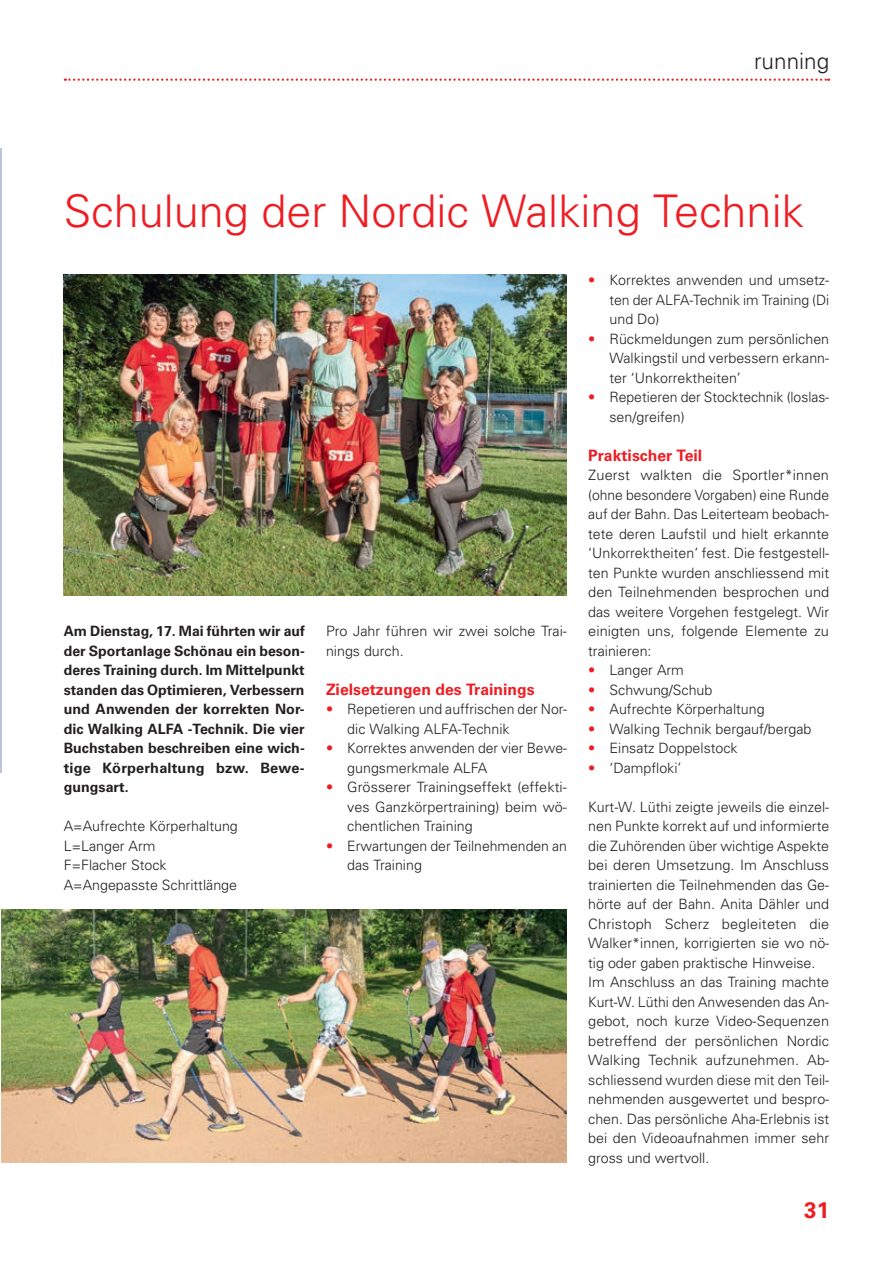
<style>
.page{position:relative;width:893px;height:1263px;background:#fff}
.page>*{position:absolute;margin:0;border:0;box-sizing:border-box;transform-origin:0 0}
.t1{font:300 45px "Univers";color:#ee1d23}
.t2{font:300 22.5px "Univers";color:#231f20}
.t3{font:700 22.5px "Univers";color:#ee1d23}
.t4{font:700 15.75px "Univers";color:#ee1d23}
.t5{font:300 14.25px/19.5px "Univers";color:#231f20}
.t6{font:700 14.25px/19.5px "Univers";letter-spacing:.01em;color:#231f20;text-align:justify}
.s1{color:#ee1d23}
</style>
<div class="page">
<svg style="left:65px;top:79px;width:764px;height:2px"></svg>
<hr style="left:0;top:149px;width:1px;height:624px;background:#bbc5db">
<img style="left:64px;top:275px;width:503px;height:320px">
<img style="left:1px;top:909px;width:566px;height:254px">
<h2 class="t2" style="left:754px;top:47px;width:77px">running</h2>
<h1 class="t1" style="left:64px;top:184px;width:742px">Schulung der Nordic Walking Technik</h1>
<p class="t6" style="left:64px;top:621px;width:242px">Am Dienstag, 17. Mai führten wir auf der Sportanlage Schönau ein beson&shy;deres Training durch. Im Mittelpunkt standen das Optimieren, Verbessern und Anwenden der korrekten Nor&shy;dic Walking ALFA -Technik. Die vier Buchstaben beschreiben eine wich&shy;tige Körperhaltung bzw. Bewe&shy;gungsart.</p>
<p class="t5" style="left:64px;top:816px;width:176px">A=Aufrechte Körperhaltung<br>L=Langer Arm<br>F=Flacher Stock<br>A=Angepasste Schrittlänge</p>
<p class="t5" style="left:326px;top:621px;width:242px">Pro Jahr führen wir zwei solche Trai&shy;nings durch.</p>
<p class="t4" style="left:326px;top:680px;width:210px">Zielsetzungen des Trainings</p>
<p class="t5" style="left:347px;top:699px;width:221px;text-indent:-21px"><span class="s1">•</span> Repetieren und auffrischen der Nor&shy;dic Walking ALFA-Technik</p>
<p class="t5" style="left:347px;top:738px;width:221px;text-indent:-21px"><span class="s1">•</span> Korrektes anwenden der vier Bewe&shy;gungsmerkmale ALFA</p>
<p class="t5" style="left:347px;top:777px;width:221px;text-align:justify;text-indent:-21px"><span class="s1">•</span> Grösserer Trainingseffekt (effekti&shy;ves Ganzkörpertraining) beim wö&shy;chentlichen Training</p>
<p class="t5" style="left:347px;top:836px;width:221px;text-indent:-21px"><span class="s1">•</span> Erwartungen der Teilnehmenden an das Training</p>
<p class="t5" style="left:609px;top:270px;width:221px;text-align:justify;text-indent:-21px"><span class="s1">•</span> Korrektes anwenden und umsetz&shy;ten der ALFA-Technik im Training (Di und Do)</p>
<p class="t5" style="left:609px;top:329px;width:221px;text-align:justify;text-indent:-21px"><span class="s1">•</span> Rückmeldungen zum persönlichen Walkingstil und verbessern erkann&shy;ter ‘Unkorrektheiten’</p>
<p class="t5" style="left:609px;top:387px;width:221px;text-indent:-21px"><span class="s1">•</span> Repetieren der Stocktechnik (loslas&shy;sen/greifen)</p>
<p class="t4" style="left:588px;top:446px;width:116px">Praktischer Teil</p>
<p class="t5" style="left:588px;top:465px;width:242px;text-align:justify">Zuerst walkten die Sportler*innen (ohne besondere Vorgaben) eine Runde auf der Bahn. Das Leiterteam beobach&shy;tete deren Laufstil und hielt erkannte ‘Unkorrektheiten’ fest. Die festgestell&shy;ten Punkte wurden anschliessend mit den Teilnehmenden besprochen und das weitere Vorgehen festgelegt. Wir einigten uns, folgende Elemente zu trainieren:</p>
<p class="t5" style="left:588px;top:660px;width:97px"><span class="s1">•</span> Langer Arm</p>
<p class="t5" style="left:588px;top:680px;width:126px"><span class="s1">•</span> Schwung/Schub</p>
<p class="t5" style="left:588px;top:699px;width:178px"><span class="s1">•</span> Aufrechte Körperhaltung</p>
<p class="t5" style="left:588px;top:719px;width:225px"><span class="s1">•</span> Walking Technik bergauf/bergab</p>
<p class="t5" style="left:588px;top:738px;width:151px"><span class="s1">•</span> Einsatz Doppelstock</p>
<p class="t5" style="left:588px;top:758px;width:95px"><span class="s1">•</span> ‘Dampfloki’</p>
<p class="t5" style="left:588px;top:797px;width:243px">Kurt-W. Lüthi zeigte jeweils die einzel&shy;nen Punkte korrekt auf und informierte die Zuhörenden über wichtige Aspekte bei deren Umsetzung. Im Anschluss trainierten die Teilnehmenden das Ge&shy;hörte auf der Bahn. Anita Dähler und Christoph Scherz begleiteten die Walker*innen, korrigierten sie wo nö&shy;tig oder gaben praktische Hinweise.<br>Im Anschluss an das Training machte Kurt-W. Lüthi den Anwesenden das An&shy;gebot, noch kurze Video-Sequenzen betreffend der persönlichen Nordic Walking Technik aufzunehmen. Ab&shy;schliessend wurden diese mit den Teil&shy;nehmenden ausgewertet und bespro&shy;chen. Das persönliche Aha-Erlebnis ist bei den Videoaufnahmen immer sehr gross und wertvoll.</p>
<h2 class="t3" style="left:804px;top:1197px;width:27px">31</h2>
</div>
